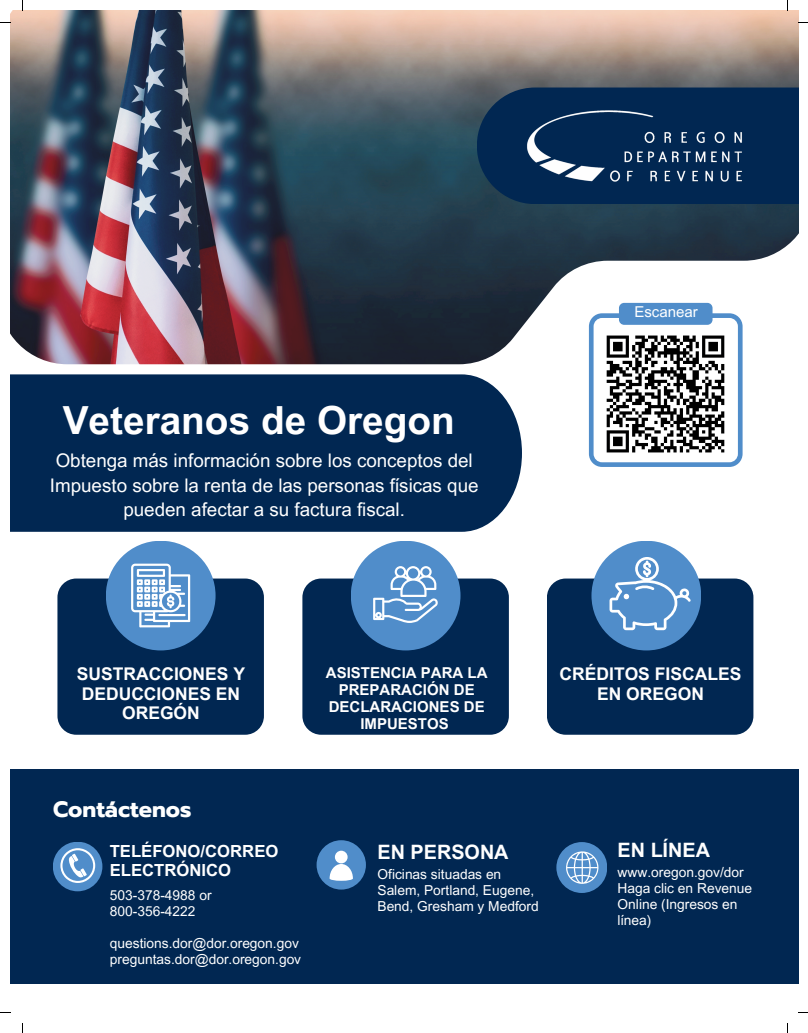
<style>
.page{position:relative;width:808px;height:1033px;background:#fff}
.page>*{position:absolute;margin:0;border:0;box-sizing:border-box;transform-origin:0 0}
.t1{font:700 38.75px "Arial MT Pro";color:#fff}
.t2{font:700 22.25px "Prompt";color:#fff}
.t3{font:700 19.88px "Arial MT Pro";color:#fff}
.t4{font:18.75px/24.4px "Arial MT Pro";color:#fff;text-align:center}
.t5{font:700 17.5px/19.8px "Arial MT Pro";color:#fff;text-align:center}
.t6{font:700 16.62px/18.8px "Arial MT Pro";color:#fff}
.t7{font:700 15px/16.9px "Arial MT Pro";color:#fff;text-align:center}
.t8{font:15px "Arial MT Pro";color:#fff}
.t9{font:13.75px/16px "Arial MT Pro";color:#fff}
</style>
<div class="page">
<img style="left:10px;top:10px;width:788px;height:354px">
<svg style="left:477px;top:87px;width:321px;height:117px;background:#0c2f53"></svg>
<div style="left:10px;top:768px;width:788px;height:215px;background:#012752"></div>
<img style="left:498px;top:63px;width:275px;height:166px">
<div style="left:10px;top:374px;width:512px;height:158px;background:#012752"></div>
<div style="left:556px;top:842px;width:51px;height:51px;background:#508dca;border-radius:50%"></div>
<svg style="left:566px;top:851px;width:33px;height:33px"></svg>
<div style="left:316px;top:840px;width:50px;height:49px;background:#508dca;border-radius:50%"></div>
<svg style="left:329px;top:850px;width:24px;height:30px"></svg>
<div style="left:53px;top:841px;width:49px;height:50px;background:#508dca;border-radius:50%"></div>
<svg style="left:60px;top:848px;width:35px;height:34px"></svg>
<div style="left:619px;top:303px;width:93px;height:22px;background:#508dca;border-radius:5px"></div>
<svg style="left:589px;top:309px;width:153px;height:158px"></svg>
<div style="left:57px;top:578px;width:207px;height:156px;background:#012752;border-radius:19px"></div>
<div style="left:106px;top:540px;width:109px;height:110px;background:#508dca;border-radius:50%"></div>
<svg style="left:131px;top:563px;width:59px;height:64px"></svg>
<div style="left:547px;top:578px;width:206px;height:156px;background:#012752;border-radius:19px"></div>
<div style="left:591px;top:540px;width:110px;height:110px;background:#508dca;border-radius:50%"></div>
<svg style="left:609px;top:557px;width:81px;height:73px"></svg>
<div style="left:302px;top:578px;width:206px;height:156px;background:#012752;border-radius:19px"></div>
<div style="left:351px;top:540px;width:109px;height:110px;background:#508dca;border-radius:50%"></div>
<svg style="left:373px;top:566px;width:65px;height:57px"></svg>
<img style="left:605px;top:333px;width:120px;height:120px">
<div style="left:633px;top:308px;width:68px;height:11px;background:#508dca"></div>
<h1 class="t1" style="left:63px;top:397px;width:393px">Veteranos de Oregon</h1>
<h3 class="t4" style="left:50px;top:449px;width:430px">Obtenga más información sobre los conceptos del<br>Impuesto sobre la renta de las personas físicas que pueden afectar a su factura fiscal.</h3>
<p class="t8" style="left:634px;top:303px;width:65px">Escanear</p>
<p class="t5" style="left:77px;top:664px;width:170px">SUSTRACCIONES Y<br>DEDUCCIONES EN<br>OREGÓN</p>
<p class="t7" style="left:326px;top:664px;width:163px">ASISTENCIA PARA LA<br>PREPARACIÓN DE<br>DECLARACIONES DE<br>IMPUESTOS</p>
<p class="t5" style="left:559px;top:664px;width:183px">CRÉDITOS FISCALES<br>EN OREGON</p>
<h2 class="t2" style="left:53px;top:792px;width:140px">Contáctenos</h2>
<p class="t6" style="left:110px;top:842px;width:170px">TELÉFONO/CORREO<br>ELECTRÓNICO</p>
<p class="t9" style="left:110px;top:888px;width:103px">503-378-4988 or<br>800-356-4222</p>
<p class="t9" style="left:110px;top:935px;width:193px">questions.dor@dor.oregon.gov preguntas.dor@dor.oregon.gov</p>
<h3 class="t3" style="left:377px;top:840px;width:133px">EN PERSONA</h3>
<p class="t9" style="left:377px;top:867px;width:163px">Oficinas situadas en<br>Salem, Portland, Eugene,<br>Bend, Gresham y Medford</p>
<h3 class="t3" style="left:617px;top:838px;width:94px">EN LÍNEA</h3>
<p class="t9" style="left:617px;top:865px;width:136px">www.oregon.gov/dor<br>Haga clic en Revenue<br>Online (Ingresos en línea)</p>
</div>
